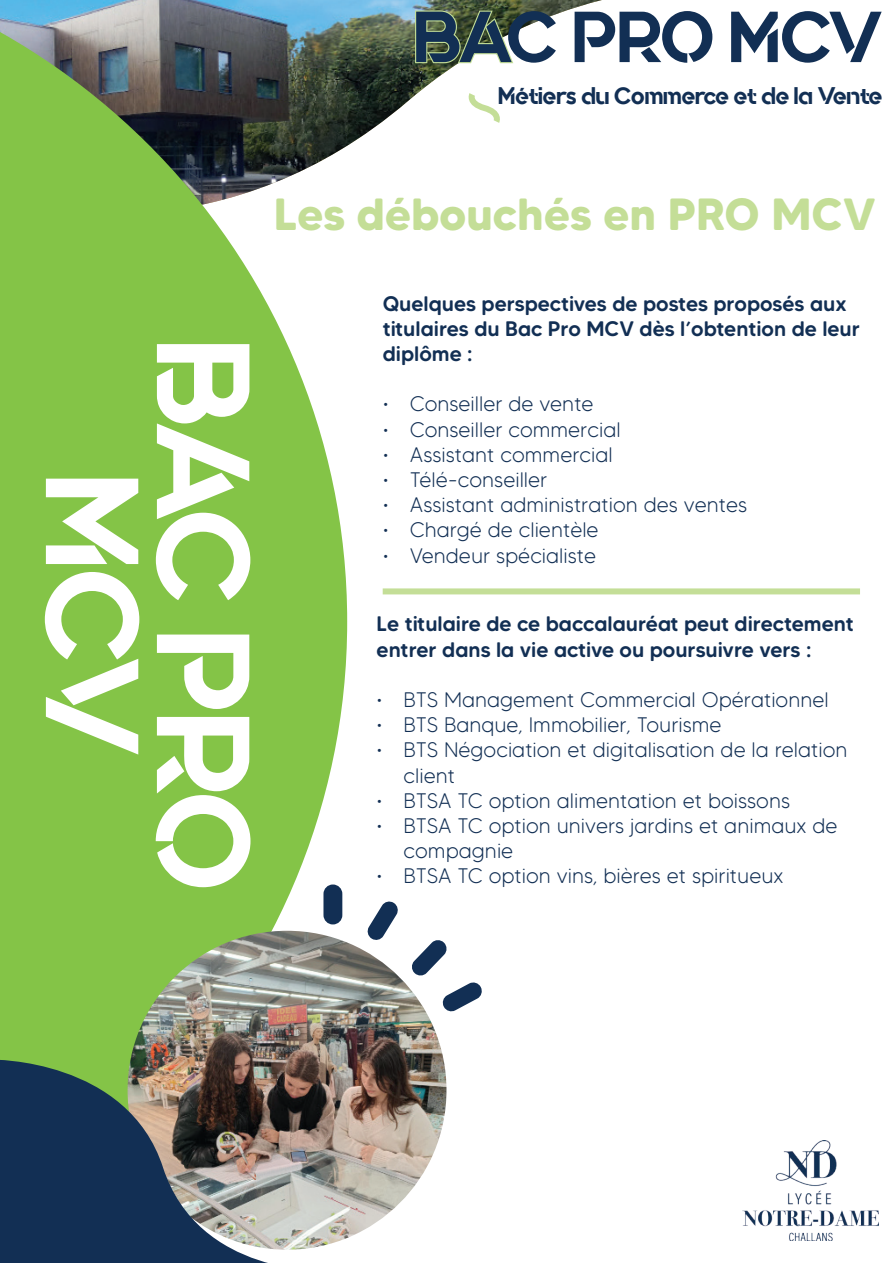
<style>
.page{position:relative;width:893px;height:1263px;background:#fff}
.page>*{position:absolute;margin:0;border:0;box-sizing:border-box;transform-origin:0 0}
.t1{font:132px/111px "Quantify";letter-spacing:-.03em;color:#fff;text-align:center}
.t2{font:72px "Quantify";letter-spacing:-.03em;color:#122f54}
.t3{font:700 45px "MADE Tommy Soft";color:#c4de97}
.t4{font:24px "Quantify";color:#122f54}
.t5{font:300 21px/25.2px "MADE Tommy Soft";color:#122f54}
.t6{font:500 21px/25.2px "MADE Tommy Soft";color:#122f54}
.s1{color:#c4de97}
</style>
<div class="page">
<img style="left:347px;top:0;width:255px;height:146px">
<svg style="left:0;top:0;width:347px;height:1245px;background:#87ba5a"></svg>
<img style="left:128px;top:931px;width:318px;height:319px;border-radius:159px">
<div style="left:383px;top:588px;width:477px;height:6px;background:#c4de97"></div>
<img style="left:0;top:1058px;width:327px;height:205px">
<img style="left:742px;top:1140px;width:137px;height:100px">
<div style="left:326px;top:887px;width:13px;height:34px;background:#122f54;border-radius:6px"></div>
<div style="left:323px;top:884px;width:19px;height:40px;border:6px solid #122f54;border-radius:6px"></div>
<svg style="left:362px;top:901px;width:120px;height:115px"></svg>
<svg style="left:466px;top:88px;width:42px;height:40px"></svg>
<h2 class="t2" style="left:414px;top:-5px;width:470px"><span class="s1">BA</span>C PRO MCV</h2>
<p class="t4" style="left:498px;top:81px;width:386px">Métiers du Commerce et de la Vente</p>
<h1 class="t1" style="left:258px;top:339px;width:552px;rotate:90deg">BAC PRO<br>MCV</h1>
<h3 class="t3" style="left:274px;top:197px;width:603px">Les débouchés en PRO MCV</h3>
<p class="t6" style="left:383px;top:292px;width:479px">Quelques perspectives de postes proposés aux titulaires du Bac Pro MCV dès l’obtention de leur diplôme :</p>
<p class="t5" style="left:383px;top:391px;width:212px">• Conseiller de vente</p>
<p class="t5" style="left:383px;top:416px;width:239px">• Conseiller commercial</p>
<p class="t5" style="left:383px;top:442px;width:231px">• Assistant commercial</p>
<p class="t5" style="left:383px;top:467px;width:166px">• Télé-conseiller</p>
<p class="t5" style="left:383px;top:492px;width:366px">• Assistant administration des ventes</p>
<p class="t5" style="left:383px;top:517px;width:217px">• Chargé de clientèle</p>
<p class="t5" style="left:383px;top:542px;width:215px">• Vendeur spécialiste</p>
<p class="t6" style="left:377px;top:613px;width:479px">Le titulaire de ce baccalauréat peut directement entrer dans la vie active ou poursuivre vers :</p>
<p class="t5" style="left:377px;top:687px;width:454px">• BTS Management Commercial Opérationnel</p>
<p class="t5" style="left:377px;top:712px;width:346px">• BTS Banque, Immobilier, Tourisme</p>
<p class="t5" style="left:404px;top:737px;width:445px;text-indent:-27px">• BTS Négociation et digitalisation de la relation client</p>
<p class="t5" style="left:377px;top:787px;width:415px">• BTSA TC option alimentation et boissons</p>
<p class="t5" style="left:404px;top:813px;width:435px;text-indent:-27px">• BTSA TC option univers jardins et animaux de compagnie</p>
<p class="t5" style="left:377px;top:863px;width:408px">• BTSA TC option vins, bières et spiritueux</p>
</div>
